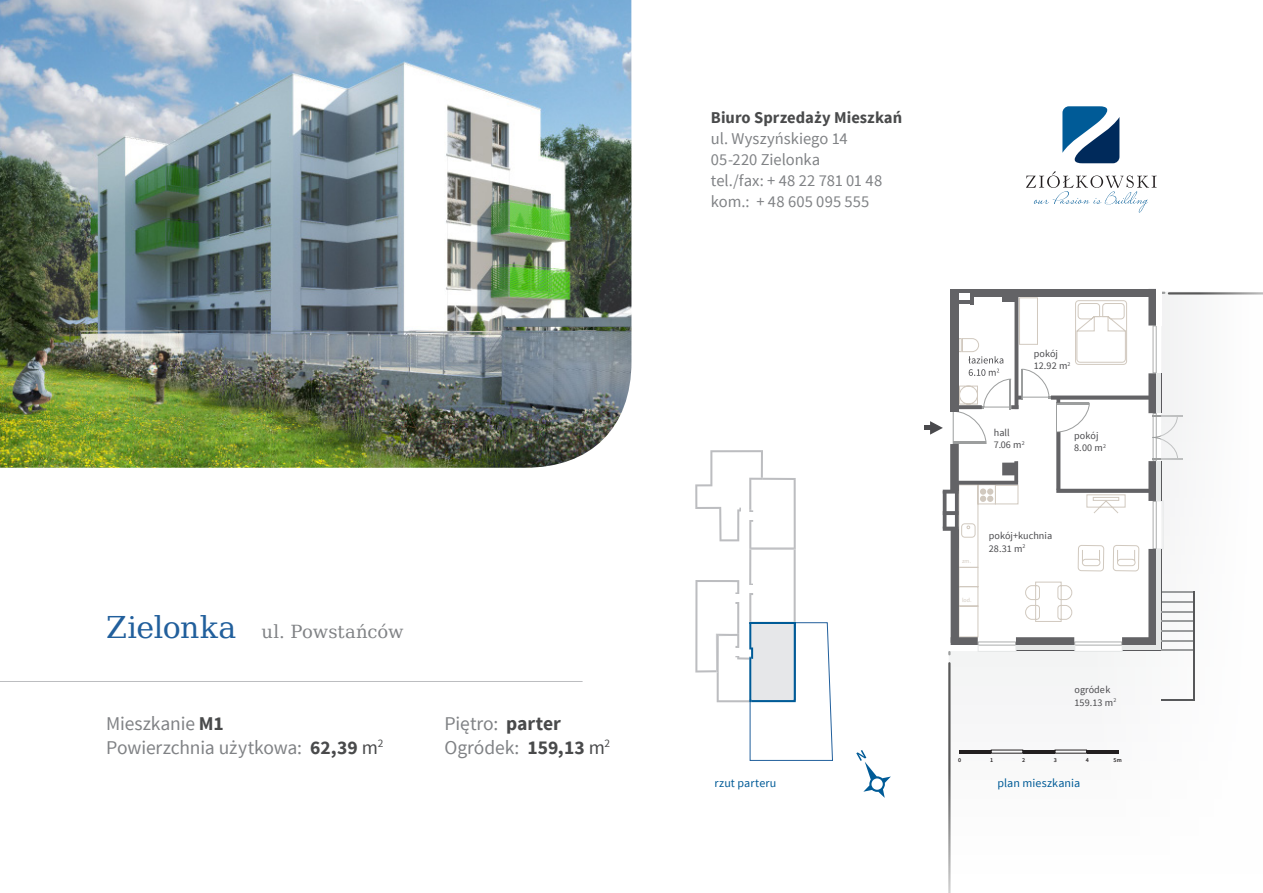
<style>
.page{position:relative;width:1263px;height:893px;background:#fff}
.page>*{position:absolute;margin:0;border:0;box-sizing:border-box;transform-origin:0 0}
.t1{font:30px "DejaVu Serif";letter-spacing:-.015em;color:#215f9c}
.t2{font:19.5px "Source Sans Pro";letter-spacing:-.01em;color:#808285}
.t3{font:18px "DejaVu Serif";letter-spacing:-.005em;color:#808285}
.t4{font:16.5px "Source Sans Pro";color:#808285}
.t5{font:700 16.5px "Source Sans Pro";letter-spacing:.005em;color:#494a4b}
.t6{font:12px "Source Sans Pro";letter-spacing:.01em;color:#005b97}
.t7{font:10.2px/12.3px "Source Sans Pro";color:#4a4a4d}
.t8{font:600 6px "Source Sans Pro";color:#231f20}
.t9{font:5.85px "Source Sans Pro";color:#d1c9bf}
.s1{font-weight:700;color:#494a4b}
.s2{color:#494a4b}
</style>
<div class="page">
<img style="left:0;top:0;width:631px;height:468px">
<svg style="left:949px;top:292px;width:246px;height:601px"></svg>
<div style="left:972px;top:289px;width:176px;height:8px;background:#636366"></div>
<hr style="left:955px;top:300px;width:19px;height:4px;background:#636366">
<hr style="left:951px;top:289px;width:42px;height:4px;background:#636366">
<hr style="left:970px;top:289px;width:4px;height:15px;background:#636366">
<svg style="left:1014px;top:297px;width:4px;height:59px"></svg>
<svg style="left:943px;top:490px;width:12px;height:4px"></svg>
<svg style="left:946px;top:511px;width:9px;height:4px"></svg>
<svg style="left:943px;top:527px;width:12px;height:4px"></svg>
<svg style="left:1014px;top:461px;width:4px;height:19px"></svg>
<svg style="left:955px;top:480px;width:64px;height:158px"></svg>
<hr style="left:943px;top:491px;width:3px;height:38px;background:#636366">
<div style="left:1002px;top:463px;width:13px;height:12px;background:#636366"></div>
<div style="left:950px;top:444px;width:9px;height:47px;background:#636366"></div>
<div style="left:1051px;top:395px;width:101px;height:5px;background:#636366"></div>
<svg style="left:1056px;top:489px;width:92px;height:4px"></svg>
<svg style="left:1056px;top:446px;width:4px;height:44px"></svg>
<div style="left:1148px;top:373px;width:8px;height:40px;background:#636366"></div>
<div style="left:1148px;top:461px;width:8px;height:40px;background:#636366"></div>
<div style="left:1148px;top:549px;width:8px;height:91px;background:#636366"></div>
<div style="left:1148px;top:289px;width:8px;height:37px;background:#636366"></div>
<div style="left:1016px;top:637px;width:58px;height:8px;background:#636366"></div>
<div style="left:1122px;top:637px;width:35px;height:8px;background:#636366"></div>
<div style="left:951px;top:637px;width:27px;height:8px;background:#636366"></div>
<div style="left:951px;top:529px;width:8px;height:114px;background:#636366"></div>
<hr style="left:948px;top:663px;width:2px;height:230px;background:#595959">
<hr style="left:1169px;top:292px;width:94px;height:3px;background:#595959">
<div style="left:1002px;top:296px;width:12px;height:5px;background:#636366"></div>
<div style="left:950px;top:289px;width:8px;height:123px;background:#636366"></div>
<div style="left:1156px;top:500px;width:7px;height:49px;border:1px solid #e6e8e8"></div>
<div style="left:1156px;top:373px;width:5px;height:40px;background:#e6e8e8"></div>
<hr style="left:1161px;top:373px;width:1px;height:40px;background:#59595c">
<div style="left:1156px;top:461px;width:5px;height:40px;background:#e6e8e8"></div>
<div style="left:1156px;top:549px;width:5px;height:102px;background:#e6e8e8"></div>
<hr style="left:1161px;top:461px;width:1px;height:40px;background:#59595c">
<hr style="left:1122px;top:650px;width:39px;height:1px;background:#59595c">
<hr style="left:1161px;top:549px;width:1px;height:102px;background:#59595c">
<div style="left:1122px;top:645px;width:35px;height:5px;background:#e6e8e8"></div>
<div style="left:1156px;top:281px;width:5px;height:45px;background:#fff"></div>
<hr style="left:1161px;top:293px;width:1px;height:33px;background:#fff">
<div style="left:933px;top:645px;width:45px;height:5px;background:#fff"></div>
<hr style="left:945px;top:650px;width:33px;height:1px;background:#fff">
<svg style="left:977px;top:644px;width:146px;height:8px"></svg>
<svg style="left:952px;top:356px;width:138px;height:90px"></svg>
<svg style="left:924px;top:421px;width:19px;height:14px"></svg>
<hr style="left:1161px;top:649px;width:32px;height:2px;background:#9a9c9d">
<hr style="left:1161px;top:640px;width:32px;height:1px;background:#9a9c9d">
<hr style="left:1161px;top:630px;width:32px;height:2px;background:#9a9c9d">
<hr style="left:1161px;top:621px;width:32px;height:1px;background:#9a9c9d">
<hr style="left:1161px;top:611px;width:32px;height:2px;background:#9a9c9d">
<hr style="left:1162px;top:601px;width:31px;height:2px;background:#9a9c9d">
<hr style="left:1162px;top:592px;width:31px;height:1px;background:#9a9c9d">
<hr style="left:1193px;top:592px;width:2px;height:108px;background:#57585a">
<hr style="left:1161px;top:699px;width:34px;height:2px;background:#57585a">
<svg style="left:695px;top:450px;width:138px;height:311px"></svg>
<div style="left:749px;top:586px;width:8px;height:7px;background:#fff"></div>
<div style="left:732px;top:648px;width:8px;height:7px;background:#fff"></div>
<div style="left:732px;top:594px;width:8px;height:8px;background:#fff"></div>
<div style="left:749px;top:512px;width:9px;height:8px;background:#fff"></div>
<div style="left:741px;top:505px;width:8px;height:9px;background:#fff"></div>
<svg style="left:1026px;top:171px;width:131px;height:42px"></svg>
<svg style="left:1062px;top:106px;width:57px;height:57px"></svg>
<hr style="left:0;top:681px;width:583px;height:1px;background:#bcbdc0">
<hr style="left:959px;top:750px;width:32px;height:3px;background:#231f20">
<hr style="left:1023px;top:750px;width:32px;height:3px;background:#231f20">
<hr style="left:1087px;top:750px;width:31px;height:3px;background:#231f20">
<svg style="left:856px;top:750px;width:35px;height:48px"></svg>
<p class="t1" style="left:106px;top:605px;width:132px">Zielonka</p>
<p class="t3" style="left:261px;top:618px;width:144px">ul. Powstańców</p>
<p class="t2" style="left:106px;top:711px;width:119px">Mieszkanie <span class="s1">M1</span></p>
<p class="t2" style="left:106px;top:735px;width:278px">Powierzchnia użytkowa: <span class="s1">62,39</span> <span class="s2">m</span><sup>2</sup></p>
<p class="t2" style="left:445px;top:711px;width:118px">Piętro: <span class="s1">parter</span></p>
<p class="t2" style="left:445px;top:735px;width:167px">Ogródek: <span class="s1">159,13</span> <span class="s2">m</span><sup>2</sup></p>
<p class="t5" style="left:711px;top:107px;width:193px">Biuro Sprzedaży Mieszkań</p>
<p class="t4" style="left:711px;top:128px;width:138px">ul. Wyszyńskiego 14</p>
<p class="t4" style="left:711px;top:149px;width:111px">05-220 Zielonka</p>
<p class="t4" style="left:711px;top:170px;width:173px">tel./fax: + 48 22 781 01 48</p>
<p class="t4" style="left:711px;top:191px;width:160px">kom.: + 48 605 095 555</p>
<p class="t7" style="left:1034px;top:347px;width:38px">pokój<br>12.92 m<sup>2</sup></p>
<p class="t7" style="left:994px;top:426px;width:32px">hall<br>7.06 m<sup>2</sup></p>
<p class="t7" style="left:1074px;top:429px;width:33px">pokój<br>8.00 m<sup>2</sup></p>
<p class="t9" style="left:962px;top:557px;width:11px">zm.</p>
<p class="t9" style="left:962px;top:597px;width:11px">lod.</p>
<p class="t7" style="left:989px;top:530px;width:65px">pokój+kuchnia<br>28.31 m<sup>2</sup></p>
<p class="t7" style="left:1074px;top:684px;width:43px">ogródek<br>159.13 m<sup>2</sup></p>
<p class="t8" style="left:958px;top:756px;width:5px">0</p>
<p class="t8" style="left:990px;top:756px;width:5px">1</p>
<p class="t8" style="left:1022px;top:756px;width:5px">2</p>
<p class="t8" style="left:1054px;top:756px;width:5px">3</p>
<p class="t8" style="left:1086px;top:756px;width:5px">4</p>
<p class="t8" style="left:1113px;top:756px;width:10px">5m</p>
<p class="t6" style="left:714px;top:775px;width:63px">rzut parteru</p>
<p class="t6" style="left:997px;top:775px;width:85px">plan mieszkania</p>
</div>
